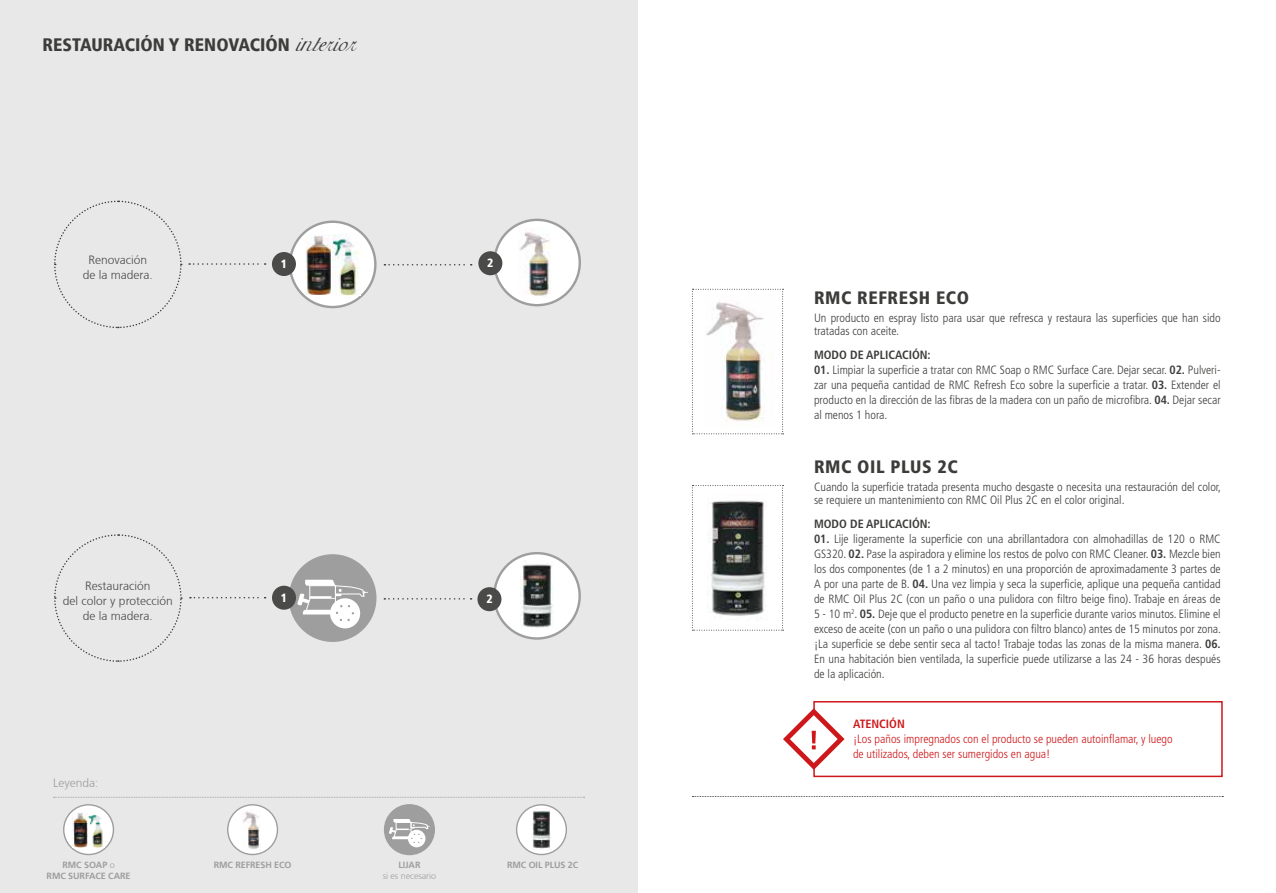
<style>
.page{position:relative;width:1276px;height:893px;background:#fff}
.page>*{position:absolute;margin:0;border:0;box-sizing:border-box;transform-origin:0 0}
.t1{font:45px "Adine Kirnberg Script";color:#3c3c3b}
.t2{font:900 condensed 18px "Frutiger LT Std";letter-spacing:.03em;color:#3c3c3b}
.t3{font:900 condensed 18px "Frutiger 77";color:#3c3c3b}
.t4{font:300 condensed 12px/15px "Frutiger LT Std";color:#3c3c3b}
.t5{font:300 condensed 12px/15px "Frutiger LT Std";color:#cd171a}
.t6{font:300 12px/15px "Frutiger CE";color:#4a4a49;text-align:center}
.t7{font:700 condensed 12px "Frutiger LT Std";color:#3c3c3b}
.t8{font:300 12px "Frutiger CE";color:#9e9e9e}
.t9{font:700 condensed 12px "Frutiger LT Std";color:#cd171a}
.t10{font:900 condensed 12px "Frutiger LT Std";color:#fff}
.t11{font:700 9px/10.8px "Frutiger LT";letter-spacing:-.01em;color:#9e9e9e;text-align:center}
.t12{font:300 9px "Frutiger CE";letter-spacing:-.01em;color:#9e9e9e}
.s1{font-family:"Frutiger CE";font-weight:300}
.s2{font-weight:700}
</style>
<div class="page">
<div style="left:0;top:0;width:638px;height:893px;background:#e8e8e8"></div>
<div style="left:290px;top:555px;width:85px;height:86px;background:#9e9e9e;border-radius:50%"></div>
<div style="left:289px;top:554px;width:87px;height:88px;border:2px solid #9e9e9e;border-radius:50%"></div>
<svg style="left:297px;top:580px;width:71px;height:48px"></svg>
<div style="left:494px;top:553px;width:85px;height:85px;background:#fff;border-radius:50%"></div>
<div style="left:493px;top:552px;width:88px;height:88px;border:2px solid #9e9e9e;border-radius:50%"></div>
<img style="left:521px;top:564px;width:32px;height:64px">
<svg style="left:692px;top:289px;width:91px;height:145px"></svg>
<svg style="left:692px;top:485px;width:91px;height:146px"></svg>
<img style="left:705px;top:294px;width:69px;height:133px">
<img style="left:707px;top:493px;width:60px;height:128px">
<svg style="left:54px;top:797px;width:530px;height:1px"></svg>
<svg style="left:64px;top:805px;width:49px;height:49px"></svg>
<div style="left:63px;top:804px;width:51px;height:51px;border:1px solid #9e9e9e;border-radius:50%"></div>
<img style="left:73px;top:812px;width:14px;height:35px">
<img style="left:89px;top:812px;width:16px;height:36px">
<div style="left:228px;top:805px;width:49px;height:49px;background:#fff;border-radius:50%"></div>
<div style="left:227px;top:804px;width:51px;height:51px;border:1px solid #9e9e9e;border-radius:50%"></div>
<img style="left:243px;top:811px;width:17px;height:38px">
<div style="left:813px;top:701px;width:409px;height:76px;border:2px solid #cd171a"></div>
<div style="left:384px;top:805px;width:50px;height:49px;background:#9e9e9e;border-radius:50%"></div>
<div style="left:384px;top:804px;width:51px;height:51px;border:1px solid #9e9e9e;border-radius:50%"></div>
<svg style="left:388px;top:819px;width:42px;height:28px"></svg>
<svg style="left:54px;top:200px;width:128px;height:129px"></svg>
<svg style="left:189px;top:263px;width:77px;height:2px"></svg>
<svg style="left:384px;top:264px;width:88px;height:2px"></svg>
<div style="left:290px;top:222px;width:85px;height:85px;background:#fff;border-radius:50%"></div>
<div style="left:289px;top:221px;width:87px;height:87px;border:2px solid #9e9e9e;border-radius:50%"></div>
<img style="left:305px;top:236px;width:25px;height:59px">
<img style="left:333px;top:234px;width:27px;height:61px">
<div style="left:272px;top:252px;width:24px;height:24px;background:#4a4a49;border-radius:50%"></div>
<div style="left:494px;top:220px;width:86px;height:85px;background:#fff;border-radius:50%"></div>
<div style="left:493px;top:219px;width:88px;height:87px;border:2px solid #9e9e9e;border-radius:50%"></div>
<img style="left:519px;top:232px;width:31px;height:64px">
<div style="left:478px;top:251px;width:24px;height:24px;background:#4a4a49;border-radius:50%"></div>
<svg style="left:54px;top:534px;width:128px;height:128px"></svg>
<div style="left:272px;top:586px;width:24px;height:24px;background:#4a4a49;border-radius:50%"></div>
<svg style="left:384px;top:598px;width:87px;height:2px"></svg>
<svg style="left:190px;top:597px;width:76px;height:1px"></svg>
<div style="left:477px;top:587px;width:24px;height:24px;background:#4a4a49;border-radius:50%"></div>
<div style="left:516px;top:805px;width:50px;height:49px;background:#fff;border-radius:50%"></div>
<div style="left:516px;top:804px;width:51px;height:51px;border:1px solid #9e9e9e;border-radius:50%"></div>
<img style="left:532px;top:811px;width:19px;height:38px">
<svg style="left:783px;top:705px;width:62px;height:68px"></svg>
<svg style="left:692px;top:796px;width:531px;height:1px"></svg>
<h2 class="t3" style="left:43px;top:38px;width:249px">RESTAURACIÓN Y RENOVACIÓN</h2>
<h1 class="t1" style="left:297px;top:21px;width:62px">interior</h1>
<p class="t6" style="left:83px;top:254px;width:72px">Renovación de la madera.</p>
<p class="t10" style="left:281px;top:257px;width:8px">1</p>
<p class="t10" style="left:487px;top:256px;width:8px">2</p>
<p class="t6" style="left:63px;top:580px;width:111px">Restauración<br>del color y protección de la madera.</p>
<p class="t10" style="left:281px;top:590px;width:8px">1</p>
<p class="t10" style="left:486px;top:592px;width:8px">2</p>
<p class="t8" style="left:53px;top:778px;width:47px">Leyenda:</p>
<p class="t11" style="left:47px;top:860px;width:85px">RMC SOAP <span class="s1">o<br></span>RMC SURFACE CARE</p>
<p class="t11" style="left:214px;top:860px;width:79px">RMC REFRESH ECO</p>
<p class="t11" style="left:398px;top:860px;width:24px">LIJAR</p>
<p class="t12" style="left:383px;top:872px;width:55px">si es necesario</p>
<p class="t11" style="left:507px;top:860px;width:73px">RMC OIL PLUS 2C</p>
<h2 class="t2" style="left:814px;top:287px;width:156px">RMC REFRESH ECO</h2>
<p class="t4" style="left:814px;top:311px;width:408px;line-height:13.5px">Un producto en espray listo para usar que refresca y restaura las superficies que han sido tratadas con aceite.</p>
<p class="t7" style="left:814px;top:348px;width:118px">MODO DE APLICACIÓN:</p>
<p class="t4" style="left:814px;top:363px;width:408px;text-align:justify"><span class="s2">01.</span> Limpiar la superficie a tratar con RMC Soap o RMC Surface Care. Dejar secar. <span class="s2">02.</span> Pulveri&shy;zar una pequeña cantidad de RMC Refresh Eco sobre la superficie a tratar. <span class="s2">03.</span> Extender el producto en la dirección de las fibras de la madera con un paño de microfibra. <span class="s2">04.</span> Dejar secar al menos 1 hora.</p>
<h2 class="t2" style="left:814px;top:455px;width:145px">RMC OIL PLUS 2C</h2>
<p class="t4" style="left:814px;top:480px;width:408px;line-height:13.5px">Cuando la superficie tratada presenta mucho desgaste o necesita una restauración del color, se requiere un mantenimiento con RMC Oil Plus 2C en el color original.</p>
<p class="t7" style="left:814px;top:517px;width:118px">MODO DE APLICACIÓN:</p>
<p class="t4" style="left:814px;top:532px;width:408px;text-align:justify"><span class="s2">01.</span> Lije ligeramente la superficie con una abrillantadora con almohadillas de 120 o RMC GS320. <span class="s2">02.</span> Pase la aspiradora y elimine los restos de polvo con RMC Cleaner. <span class="s2">03.</span> Mezcle bien los dos componentes (de 1 a 2 minutos) en una proporción de aproximadamente 3 partes de A por una parte de B. <span class="s2">04.</span> Una vez limpia y seca la superficie, aplique una pequeña cantidad de RMC Oil Plus 2C (con un paño o una pulidora con filtro beige fino). Trabaje en áreas de 5 - 10 m<sup>2</sup>. <span class="s2">05.</span> Deje que el producto penetre en la superficie durante varios minutos. Elimine el exceso de aceite (con un paño o una pulidora con filtro blanco) antes de 15 minutos por zona. ¡La superficie se debe sentir seca al tacto! Trabaje todas las zonas de la misma manera. <span class="s2">06.<br></span>En una habitación bien ventilada, la superficie puede utilizarse a las 24 - 36 horas después de la aplicación.</p>
<p class="t9" style="left:853px;top:716px;width:53px">ATENCIÓN</p>
<p class="t5" style="left:853px;top:731px;width:321px">¡Los paños impregnados con el producto se pueden autoinflamar, y luego de utilizados, deben ser sumergidos en agua!</p>
</div>
